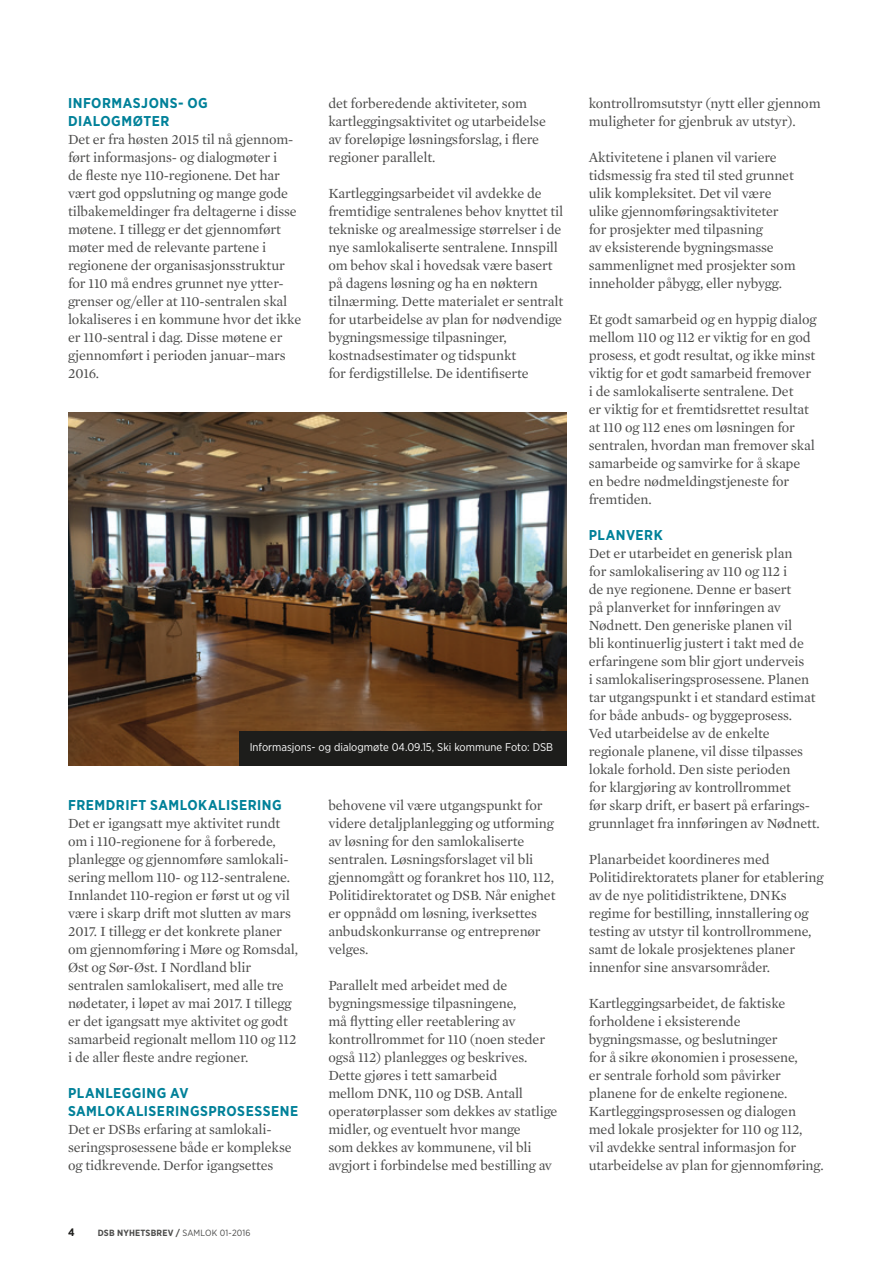
<style>
.page{position:relative;width:893px;height:1263px;background:#fff}
.page>*{position:absolute;margin:0;border:0;box-sizing:border-box;transform-origin:0 0}
.t1{font:14.25px/18px "Mercury Text G1";letter-spacing:-.01em;color:#4b4b4a}
.t2{font:700 14.25px/18px "Gotham Narrow";letter-spacing:.035em;color:#008199}
.t3{font:11.25px "Gotham Narrow";color:#fff}
.t4{font:700 10.8px "Gotham Narrow";color:#1d1d1b}
.t5{font:700 9px "Gotham Narrow";letter-spacing:.02em;color:#4b4b4a}
.s1{font-weight:400}
</style>
<div class="page">
<img style="left:68px;top:412px;width:499px;height:353px">
<div style="left:239px;top:731px;width:328px;height:34px;background:#1d1d1b"></div>
<p class="t2" style="left:68px;top:94px;width:141px">INFORMASJONS- OG<br>DIALOGMØTER</p>
<p class="t1" style="left:68px;top:130px;width:235px">Det er fra høsten 2015 til nå gjennom&shy;ført informasjons- og dialogmøter i<br>de fleste nye 110-regionene. Det har vært god oppslutning og mange gode tilbakemeldinger fra deltagerne i disse møtene. I tillegg er det gjennomført møter med de relevante partene i regionene der organisasjonsstruktur for 110 må endres grunnet nye ytter&shy;grenser og/eller at 110-sentralen skal lokaliseres i en kommune hvor det ikke er 110-sentral i dag. Disse møtene er gjennomført i perioden januar–mars 2016.</p>
<p class="t1" style="left:328px;top:93px;width:219px">det forberedende aktiviteter, som kartleggingsaktivitet og utarbeidelse av foreløpige løsningsforslag, i flere regioner parallelt.</p>
<p class="t1" style="left:328px;top:183px;width:236px">Kartleggingsarbeidet vil avdekke de fremtidige sentralenes behov knyttet til tekniske og arealmessige størrelser i de nye samlokaliserte sentralene. Innspill om behov skal i hovedsak være basert på dagens løsning og ha en nøktern tilnærming. Dette materialet er sentralt for utarbeidelse av plan for nødvendige bygningsmessige tilpasninger, kostnadsestimater og tidspunkt<br>for ferdigstillelse. De identifiserte</p>
<p class="t3" style="left:250px;top:740px;width:305px">Informasjons- og dialogmøte 04.09.15, Ski kommune Foto: DSB</p>
<p class="t2" style="left:68px;top:796px;width:215px">FREMDRIFT SAMLOKALISERING</p>
<p class="t1" style="left:68px;top:813px;width:232px">Det er igangsatt mye aktivitet rundt om i 110-regionene for å forberede, planlegge og gjennomføre samlokali&shy;sering mellom 110- og 112-sentralene.<br>Innlandet 110-region er først ut og vil være i skarp drift mot slutten av mars 2017. I tillegg er det konkrete planer om gjennomføring i Møre og Romsdal, Øst og Sør-Øst. I Nordland blir sentralen samlokalisert, med alle tre nødetater, i løpet av mai 2017. I tillegg er det igangsatt mye aktivitet og godt samarbeid regionalt mellom 110 og 112 i de aller fleste andre regioner.</p>
<p class="t2" style="left:68px;top:1084px;width:232px">PLANLEGGING AV<br>SAMLOKALISERINGSPROSESSENE</p>
<p class="t1" style="left:68px;top:1119px;width:225px">Det er DSBs erfaring at samlokali&shy;seringsprosessene både er komplekse og tidkrevende. Derfor igangsettes</p>
<p class="t4" style="left:68px;top:1226px;width:8px">4</p>
<p class="t5" style="left:98px;top:1228px;width:154px">DSB NYHETSBREV / <span class="s1">SAMLOK 01-2016</span></p>
<p class="t1" style="left:328px;top:795px;width:229px">behovene vil være utgangspunkt for videre detaljplanlegging og utforming av løsning for den samlokaliserte sentralen. Løsningsforslaget vil bli gjennomgått og forankret hos 110, 112, Politidirektoratet og DSB. Når enighet er oppnådd om løsning, iverksettes anbudskonkurranse og entreprenør velges.</p>
<p class="t1" style="left:328px;top:975px;width:231px">Parallelt med arbeidet med de bygningsmessige tilpasningene,<br>må flytting eller reetablering av kontrollrommet for 110 (noen steder også 112) planlegges og beskrives.<br>Dette gjøres i tett samarbeid<br>mellom DNK, 110 og DSB. Antall operatørplasser som dekkes av statlige midler, og eventuelt hvor mange<br>som dekkes av kommunene, vil bli avgjort i forbindelse med bestilling av</p>
<p class="t1" style="left:589px;top:93px;width:233px">kontrollromsutstyr (nytt eller gjennom muligheter for gjenbruk av utstyr).</p>
<p class="t1" style="left:589px;top:147px;width:208px">Aktivitetene i planen vil variere tidsmessig fra sted til sted grunnet ulik kompleksitet. Det vil være ulike gjennomføringsaktiviteter for prosjekter med tilpasning<br>av eksisterende bygningsmasse sammenlignet med prosjekter som inneholder påbygg, eller nybygg.</p>
<p class="t1" style="left:589px;top:309px;width:229px">Et godt samarbeid og en hyppig dialog mellom 110 og 112 er viktig for en god prosess, et godt resultat, og ikke minst viktig for et godt samarbeid fremover i de samlokaliserte sentralene. Det<br>er viktig for et fremtidsrettet resultat at 110 og 112 enes om løsningen for sentralen, hvordan man fremover skal samarbeide og samvirke for å skape en bedre nødmeldingstjeneste for fremtiden.</p>
<p class="t2" style="left:589px;top:526px;width:75px">PLANVERK</p>
<p class="t1" style="left:589px;top:543px;width:232px">Det er utarbeidet en generisk plan<br>for samlokalisering av 110 og 112 i<br>de nye regionene. Denne er basert<br>på planverket for innføringen av Nødnett. Den generiske planen vil<br>bli kontinuerlig justert i takt med de erfaringene som blir gjort underveis<br>i samlokaliseringsprosessene. Planen tar utgangspunkt i et standard estimat for både anbuds- og byggeprosess.<br>Ved utarbeidelse av de enkelte regionale planene, vil disse tilpasses lokale forhold. Den siste perioden<br>for klargjøring av kontrollrommet<br>før skarp drift, er basert på erfarings&shy;grunnlaget fra innføringen av Nødnett.</p>
<p class="t1" style="left:589px;top:849px;width:236px">Planarbeidet koordineres med Politidirektoratets planer for etablering av de nye politidistriktene, DNKs regime for bestilling, innstallering og testing av utstyr til kontrollrommene, samt de lokale prosjektenes planer innenfor sine ansvarsområder.</p>
<p class="t1" style="left:589px;top:993px;width:236px">Kartleggingsarbeidet, de faktiske forholdene i eksisterende bygningsmasse, og beslutninger<br>for å sikre økonomien i prosessene,<br>er sentrale forhold som påvirker planene for de enkelte regionene.<br>Kartleggingsprosessen og dialogen med lokale prosjekter for 110 og 112,<br>vil avdekke sentral informasjon for utarbeidelse av plan for gjennomføring.</p>
</div>
